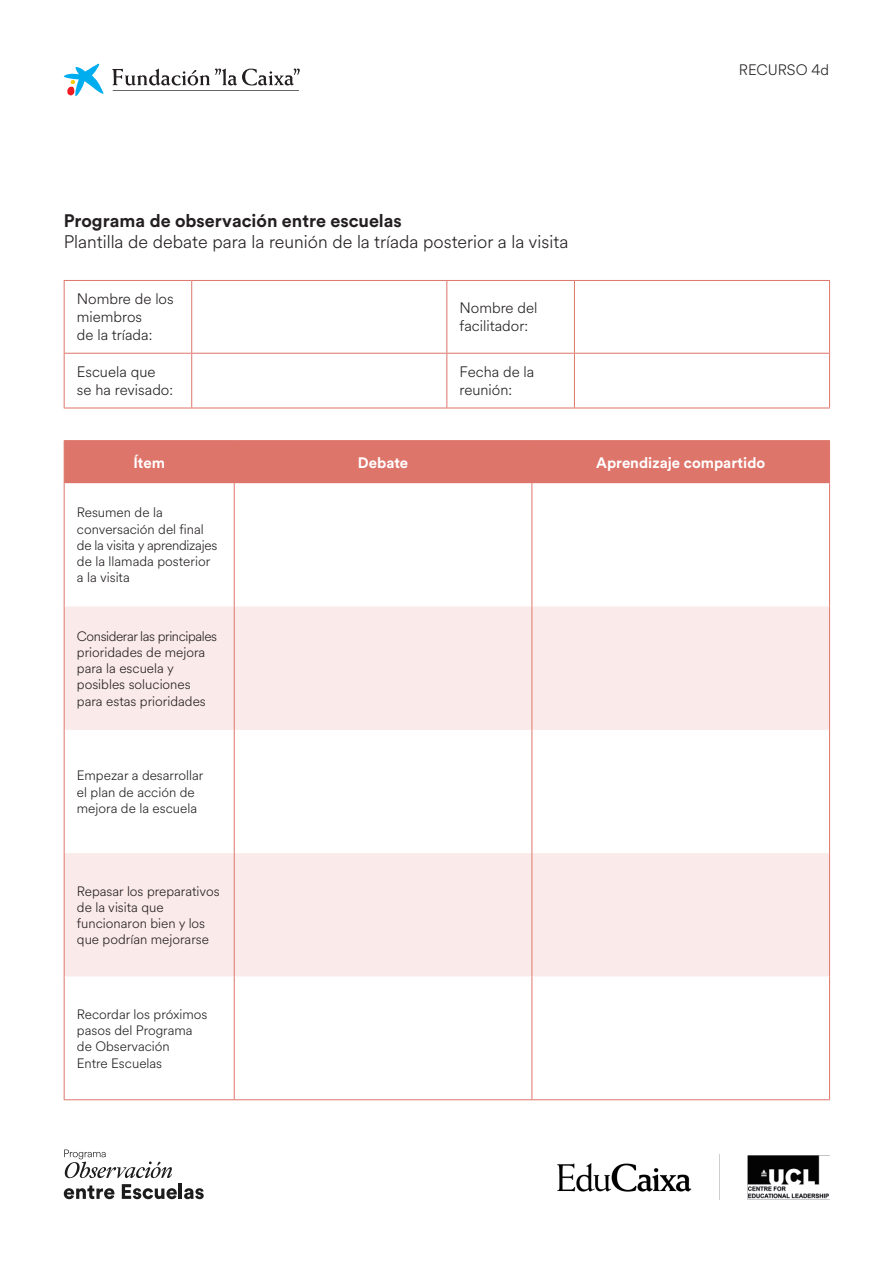
<style>
.page{position:relative;width:893px;height:1263px;background:#fff}
.page>*{position:absolute;margin:0;border:0;box-sizing:border-box;transform-origin:0 0}
.t1{font:300 18px "Circular Spotify Text";color:#231f20}
.t2{font:700 18px "Circular Std";color:#231f20}
.t3{font:300 15px/18px "Circular Spotify Text";color:#231f20}
.t4{font:700 15px "Circular Std";color:#fff}
.t5{font:300 13.5px/16.2px "Circular Spotify Text";color:#231f20}
</style>
<div class="page">
<img style="left:557px;top:1155px;width:272px;height:44px">
<svg style="left:64px;top:1149px;width:108px;height:29px"></svg>
<svg style="left:64px;top:1185px;width:50px;height:14px"></svg>
<svg style="left:122px;top:1184px;width:55px;height:15px"></svg>
<hr style="left:179px;top:1184px;width:3px;height:15px;background:#1c1c1c">
<svg style="left:184px;top:1188px;width:20px;height:11px"></svg>
<svg style="left:64px;top:64px;width:40px;height:32px"></svg>
<svg style="left:112px;top:68px;width:188px;height:23px"></svg>
<div style="left:65px;top:441px;width:764px;height:42px;background:#de756b"></div>
<svg style="left:65px;top:606px;width:764px;height:370px;fill:#faeae9"></svg>
<hr style="left:234px;top:441px;width:1px;height:42px;background:#de756b">
<hr style="left:531px;top:441px;width:1px;height:42px;background:#de756b">
<hr style="left:234px;top:483px;width:1px;height:123px;background:#de756b">
<hr style="left:531px;top:483px;width:1px;height:123px;background:#de756b">
<hr style="left:234px;top:606px;width:1px;height:124px;background:#de756b">
<hr style="left:531px;top:606px;width:1px;height:124px;background:#de756b">
<hr style="left:234px;top:730px;width:1px;height:123px;background:#de756b">
<hr style="left:531px;top:730px;width:1px;height:123px;background:#de756b">
<hr style="left:234px;top:853px;width:1px;height:123px;background:#de756b">
<hr style="left:531px;top:853px;width:1px;height:123px;background:#de756b">
<hr style="left:234px;top:976px;width:1px;height:123px;background:#de756b">
<hr style="left:531px;top:976px;width:1px;height:123px;background:#de756b">
<hr style="left:64px;top:440px;width:170px;height:1px;background:#de756b">
<hr style="left:64px;top:441px;width:1px;height:42px;background:#de756b">
<hr style="left:234px;top:440px;width:298px;height:1px;background:#de756b">
<hr style="left:532px;top:440px;width:298px;height:1px;background:#de756b">
<hr style="left:829px;top:441px;width:1px;height:42px;background:#de756b">
<hr style="left:64px;top:483px;width:1px;height:123px;background:#de756b">
<hr style="left:829px;top:483px;width:1px;height:123px;background:#de756b">
<hr style="left:64px;top:606px;width:1px;height:124px;background:#de756b">
<hr style="left:829px;top:606px;width:1px;height:124px;background:#de756b">
<hr style="left:64px;top:730px;width:1px;height:123px;background:#de756b">
<hr style="left:829px;top:730px;width:1px;height:123px;background:#de756b">
<hr style="left:64px;top:853px;width:1px;height:123px;background:#de756b">
<hr style="left:829px;top:853px;width:1px;height:123px;background:#de756b">
<hr style="left:64px;top:976px;width:1px;height:123px;background:#de756b">
<hr style="left:829px;top:976px;width:1px;height:123px;background:#de756b">
<hr style="left:64px;top:1099px;width:170px;height:1px;background:#de756b">
<hr style="left:234px;top:1099px;width:298px;height:1px;background:#de756b">
<hr style="left:532px;top:1099px;width:298px;height:1px;background:#de756b">
<hr style="left:64px;top:280px;width:128px;height:1px;background:#de756b">
<hr style="left:64px;top:281px;width:1px;height:72px;background:#de756b">
<hr style="left:192px;top:280px;width:255px;height:1px;background:#de756b">
<hr style="left:191px;top:281px;width:1px;height:72px;background:#de756b">
<hr style="left:447px;top:280px;width:127px;height:1px;background:#de756b">
<hr style="left:446px;top:281px;width:1px;height:72px;background:#de756b">
<hr style="left:574px;top:280px;width:256px;height:1px;background:#de756b">
<hr style="left:574px;top:281px;width:1px;height:72px;background:#de756b">
<hr style="left:829px;top:281px;width:1px;height:72px;background:#de756b">
<hr style="left:64px;top:353px;width:128px;height:1px;background:#de756b">
<hr style="left:64px;top:354px;width:1px;height:54px;background:#de756b">
<hr style="left:192px;top:353px;width:255px;height:1px;background:#de756b">
<hr style="left:191px;top:354px;width:1px;height:54px;background:#de756b">
<hr style="left:447px;top:353px;width:127px;height:1px;background:#de756b">
<hr style="left:446px;top:354px;width:1px;height:54px;background:#de756b">
<hr style="left:574px;top:353px;width:256px;height:1px;background:#de756b">
<hr style="left:574px;top:354px;width:1px;height:54px;background:#de756b">
<hr style="left:829px;top:354px;width:1px;height:54px;background:#de756b">
<hr style="left:64px;top:408px;width:128px;height:1px;background:#de756b">
<hr style="left:192px;top:408px;width:255px;height:1px;background:#de756b">
<hr style="left:447px;top:408px;width:127px;height:1px;background:#de756b">
<hr style="left:574px;top:408px;width:256px;height:1px;background:#de756b">
<p class="t2" style="left:64px;top:209px;width:340px">Programa de observación entre escuelas</p>
<p class="t1" style="left:64px;top:230px;width:506px">Plantilla de debate para la reunión de la tríada posterior a la visita</p>
<p class="t3" style="left:77px;top:291px;width:98px">Nombre de los miembros<br>de la tríada:</p>
<p class="t3" style="left:460px;top:300px;width:79px">Nombre del facilitador:</p>
<p class="t3" style="left:77px;top:363px;width:98px">Escuela que se ha revisado:</p>
<p class="t3" style="left:460px;top:363px;width:76px">Fecha de la reunión:</p>
<p class="t3" style="left:739px;top:61px;width:92px">RECURSO 4d</p>
<p class="t4" style="left:133px;top:453px;width:33px">Ítem</p>
<p class="t4" style="left:358px;top:453px;width:52px">Debate</p>
<p class="t4" style="left:596px;top:453px;width:171px">Aprendizaje compartido</p>
<p class="t5" style="left:77px;top:505px;width:142px">Resumen de la conversación del final de la visita y aprendizajes de la llamada posterior a la visita</p>
<p class="t5" style="left:77px;top:628px;width:142px">Considerar las principales prioridades de mejora para la escuela y posibles soluciones para estas prioridades</p>
<p class="t5" style="left:77px;top:768px;width:128px">Empezar a desarrollar el plan de acción de mejora de la escuela</p>
<p class="t5" style="left:77px;top:883px;width:144px">Repasar los preparativos de la visita que funcionaron bien y los que podrían mejorarse</p>
<p class="t5" style="left:77px;top:1006px;width:132px">Recordar los próximos pasos del Programa de Observación<br>Entre Escuelas</p>
</div>
